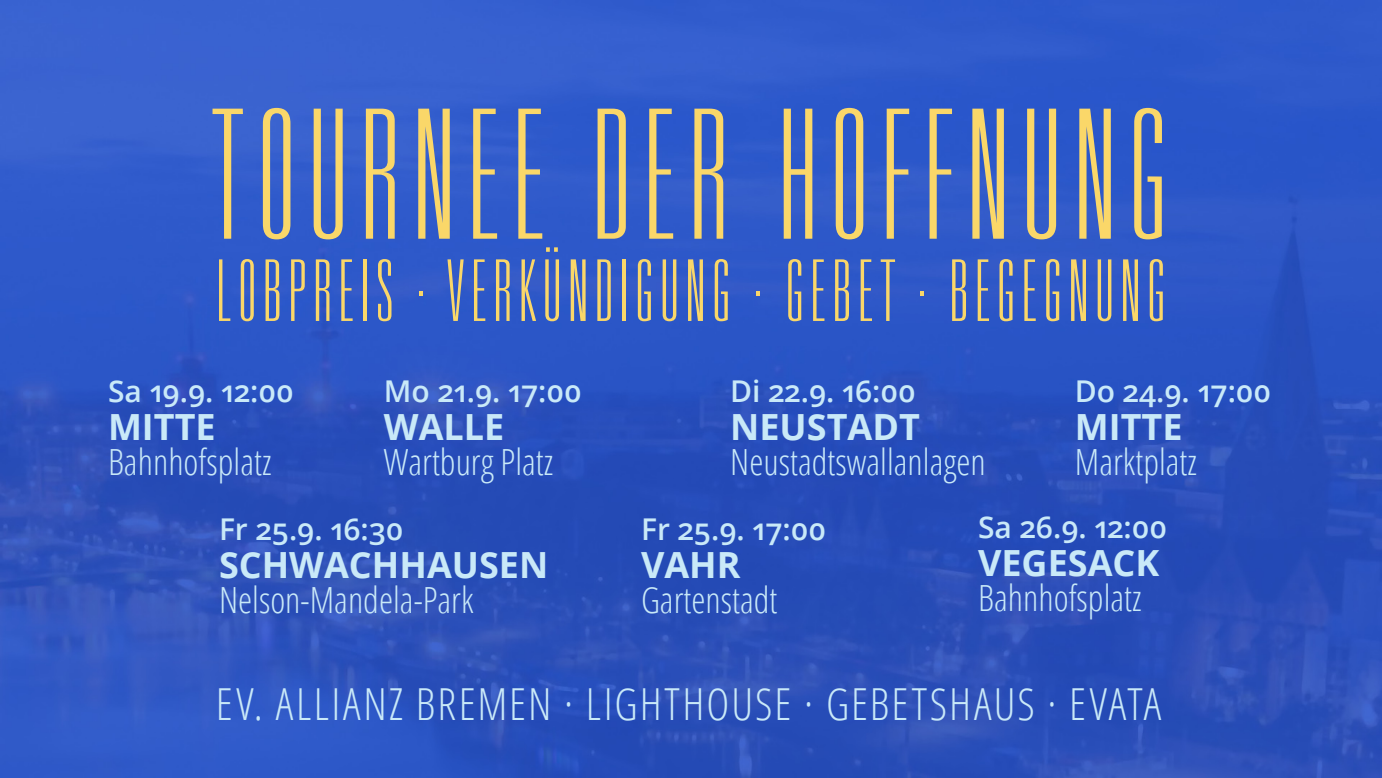
<style>
.page{position:relative;width:1382px;height:778px;background:#fff}
.page>*{position:absolute;margin:0;border:0;box-sizing:border-box;transform-origin:0 0}
.t1{font:180px "Panther";letter-spacing:.06em;color:#fad769}
.t2{font:85.2px "Panther";letter-spacing:.07em;color:#fad769}
.t3{font:300 condensed 44.1px "Open Sans";letter-spacing:.05em;color:#c9e9f8}
.t4{font:300 condensed 36px "Open Sans";color:#c9e9f8}
.t5{font:700 36px "Open Sans";color:#c9e9f8}
.t6{font:600 30px "Open Sans";color:#c9e9f8}
</style>
<div class="page">
<img style="left:0;top:0;width:1382px;height:777px">
<h1 class="t1" style="left:213px;top:83px;width:956px">TOURNEE DER HOFFNUNG</h1>
<h2 class="t2" style="left:216px;top:247px;width:951px">LOBPREIS · VERKÜNDIGUNG · GEBET · BEGEGNUNG</h2>
<p class="t6" style="left:108px;top:371px;width:187px">Sa 19.9. 12:00</p>
<p class="t5" style="left:108px;top:401px;width:109px">MITTE</p>
<p class="t4" style="left:108px;top:437px;width:165px">Bahnhofsplatz</p>
<p class="t6" style="left:384px;top:371px;width:199px">Mo 21.9. 17:00</p>
<p class="t5" style="left:384px;top:401px;width:117px">WALLE</p>
<p class="t4" style="left:384px;top:437px;width:171px">Wartburg Platz</p>
<p class="t6" style="left:219px;top:508px;width:186px">Fr 25.9. 16:30</p>
<p class="t5" style="left:219px;top:539px;width:303px">SCHWACHHAUSEN</p>
<p class="t4" style="left:219px;top:575px;width:256px">Nelson-Mandela-Park</p>
<p class="t6" style="left:730px;top:371px;width:187px">Di 22.9. 16:00</p>
<p class="t5" style="left:730px;top:401px;width:190px">NEUSTADT</p>
<p class="t4" style="left:730px;top:437px;width:257px">Neustadtswallanlagen</p>
<p class="t6" style="left:1075px;top:371px;width:198px">Do 24.9. 17:00</p>
<p class="t5" style="left:1075px;top:401px;width:53px">MITTE</p>
<p class="t4" style="left:1075px;top:437px;width:124px">Marktplatz</p>
<p class="t6" style="left:641px;top:508px;width:186px">Fr 25.9. 17:00</p>
<p class="t5" style="left:641px;top:539px;width:101px">VAHR</p>
<p class="t4" style="left:641px;top:575px;width:138px">Gartenstadt</p>
<p class="t6" style="left:978px;top:506px;width:191px">Sa 26.9. 12:00</p>
<p class="t5" style="left:978px;top:537px;width:183px">VEGESACK</p>
<p class="t4" style="left:978px;top:573px;width:165px">Bahnhofsplatz</p>
<p class="t3" style="left:216px;top:673px;width:947px">EV. ALLIANZ BREMEN · LIGHTHOUSE · GEBETSHAUS · EVATA</p>
</div>
